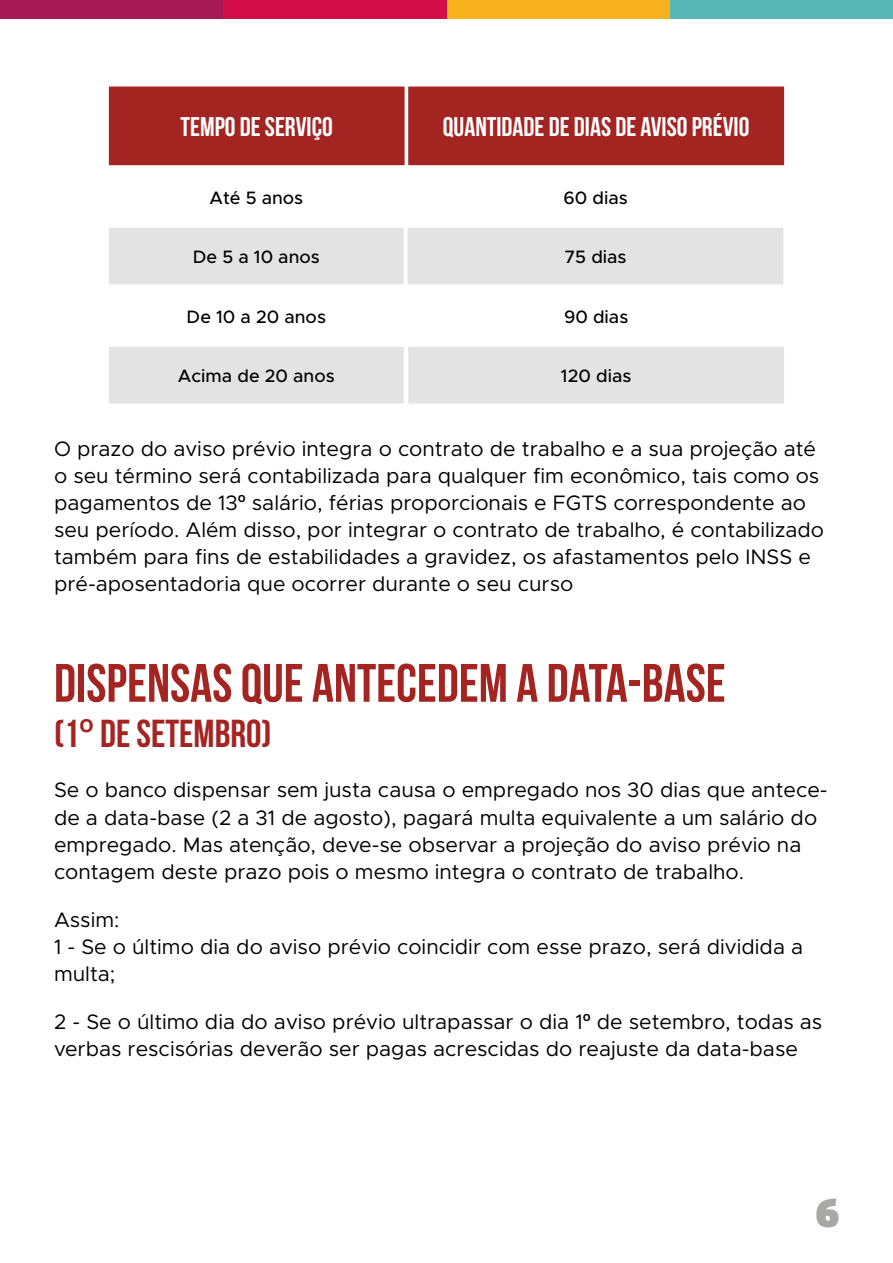
<style>
.page{position:relative;width:893px;height:1263px;background:#fff}
.page>*{position:absolute;margin:0;border:0;box-sizing:border-box;transform-origin:0 0}
.t1{font:700 54px "Bebas Neue";color:#a42422}
.t2{font:700 45px "Passion One";color:#a8a8a7}
.t3{font:700 39px "Bebas Neue";color:#a42422}
.t4{font:700 27px "Bebas Neue";color:#fff}
.t5{font:21px/27px "Metropolis";color:#000}
.t6{font:500 18px "Metropolis";color:#000}
.s1{font-family:"Open Sans";font-weight:600}
</style>
<div class="page">
<div style="left:0;top:0;width:223px;height:19px;background:#a71955"></div>
<div style="left:670px;top:0;width:223px;height:19px;background:#58b8b6"></div>
<div style="left:446px;top:0;width:224px;height:19px;background:#f7b21d"></div>
<div style="left:223px;top:0;width:223px;height:19px;background:#d40e49"></div>
<div style="left:108px;top:86px;width:297px;height:80px;background:#a42422"></div>
<div style="left:107px;top:85px;width:299px;height:82px;border:2px solid #fff"></div>
<div style="left:108px;top:227px;width:296px;height:58px;background:#e3e3e3"></div>
<div style="left:107px;top:226px;width:298px;height:60px;border:2px solid #fff"></div>
<div style="left:108px;top:346px;width:296px;height:58px;background:#e3e3e3"></div>
<div style="left:107px;top:345px;width:298px;height:60px;border:2px solid #fff"></div>
<div style="left:407px;top:86px;width:378px;height:80px;background:#a42422"></div>
<div style="left:407px;top:85px;width:379px;height:82px;border:2px solid #fff"></div>
<div style="left:407px;top:227px;width:377px;height:58px;background:#e3e3e3"></div>
<div style="left:406px;top:226px;width:379px;height:60px;border:2px solid #fff"></div>
<div style="left:407px;top:346px;width:378px;height:58px;background:#e3e3e3"></div>
<div style="left:407px;top:345px;width:379px;height:60px;border:2px solid #fff"></div>
<p class="t4" style="left:181px;top:112px;width:154px">TEMPO DE SERVIÇO</p>
<p class="t4" style="left:443px;top:112px;width:308px">QUANTIDADE DE DIAS DE AVISO PRÉVIO</p>
<p class="t6" style="left:209px;top:186px;width:95px">Até 5 anos</p>
<p class="t6" style="left:563px;top:186px;width:66px">60 dias</p>
<p class="t6" style="left:193px;top:246px;width:128px">De 5 a 10 anos</p>
<p class="t6" style="left:564px;top:246px;width:64px">75 dias</p>
<p class="t6" style="left:187px;top:305px;width:141px">De 10 a 20 anos</p>
<p class="t6" style="left:564px;top:305px;width:66px">90 dias</p>
<p class="t6" style="left:178px;top:365px;width:158px">Acima de 20 anos</p>
<p class="t6" style="left:561px;top:365px;width:72px">120 dias</p>
<p class="t5" style="left:54px;top:435px;width:772px">O prazo do aviso prévio integra o contrato de trabalho e a sua projeção até o seu término será contabilizada para qualquer fim econômico, tais como os pagamentos de 13<span class="s1">º</span> salário, férias proporcionais e FGTS correspondente ao seu período. Além disso, por integrar o contrato de trabalho, é contabilizado também para fins de estabilidades a gravidez, os afastamentos pelo INSS e pré-aposentadoria que ocorrer durante o seu curso</p>
<h1 class="t1" style="left:54px;top:653px;width:673px">DISPENSAS QUE ANTECEDEM A DATA-BASE</h1>
<h3 class="t3" style="left:54px;top:712px;width:219px">(1<span class="s1">º</span> DE SETEMBRO)</h3>
<p class="t5" style="left:54px;top:777px;width:775px">Se o banco dispensar sem justa causa o empregado nos 30 dias que antece&shy;de a data-base (2 a 31 de agosto), pagará multa equivalente a um salário do empregado. Mas atenção, deve-se observar a projeção do aviso prévio na contagem deste prazo pois o mesmo integra o contrato de trabalho.</p>
<p class="t5" style="left:54px;top:906px;width:751px">Assim:<br>1 - Se o último dia do aviso prévio coincidir com esse prazo, será dividida a multa;</p>
<p class="t5" style="left:54px;top:1008px;width:770px">2 - Se o último dia do aviso prévio ultrapassar o dia 1<span class="s1">º</span> de setembro, todas as verbas rescisórias deverão ser pagas acrescidas do reajuste da data-base</p>
<h2 class="t2" style="left:816px;top:1190px;width:25px">6</h2>
</div>
